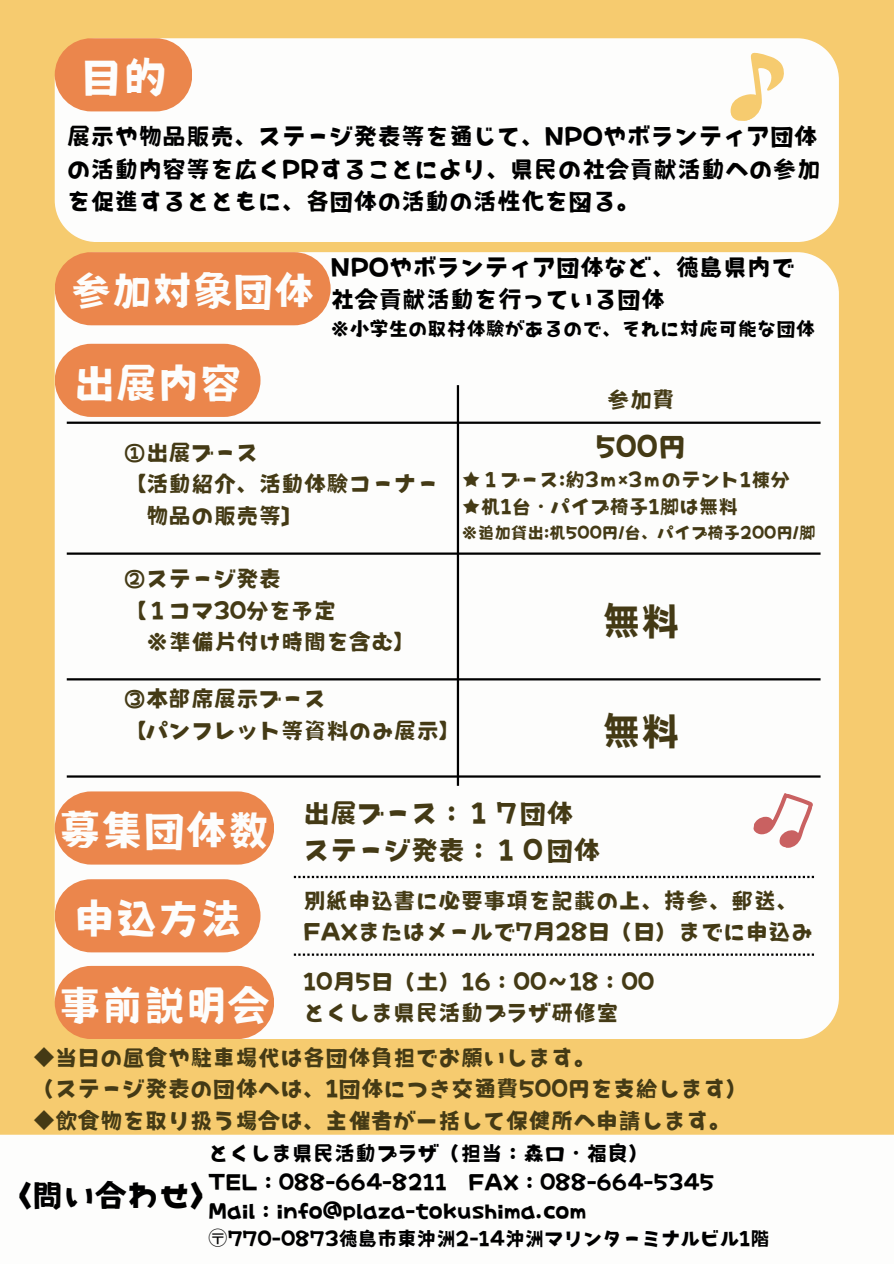
<style>
.page{position:relative;width:894px;height:1264px;background:#fff}
.page>*{position:absolute;margin:0;border:0;box-sizing:border-box;transform-origin:0 0}
.t1{font:43.5px "Otenba Gothic TTF";color:#fdfdfc}
.t2{font:42px "Otenba Gothic TTF";color:#fdfdfc}
.t3{font:40.5px "Otenba Gothic TTF";color:#fdfdfc}
.t4{font:39px "Otenba Gothic TTF";color:#443a15}
.t5{font:31.65px "Otenba Gothic TTF";color:#000}
.t6{font:28.5px "Otenba Gothic TTF";color:#443a15}
.t7{font:27px/37.2px "Otenba Gothic TTF";color:#443a15}
.t8{font:23.85px/32.7px "Otenba Gothic TTF";color:#000;text-align:justify}
.t9{font:22.5px/31.5px "Otenba Gothic TTF";color:#443a15}
.t10{font:21px "Otenba Gothic TTF";color:#000}
.t11{font:19.5px "Otenba Gothic TTF";color:#443a15}
.t12{font:19.5px "Otenba Gothic TTF";color:#000}
.t13{font:19.35px "Otenba Gothic TTF";color:#000}
.t14{font:16.5px "Otenba Gothic TTF";color:#443a15}
.s1{font-family:"Noto Sans CJ Ksc"}
</style>
<div class="page">
<div style="left:0;top:0;width:893px;height:1263px;background:#f6cb6f"></div>
<div style="left:55px;top:38px;width:783px;height:204px;background:#fdfdfc"></div>
<div style="left:55px;top:252px;width:783px;height:787px;background:#fdfdfc"></div>
<div style="left:55px;top:38px;width:137px;height:73px;background:#eb864c;border-radius:37px"></div>
<div style="left:55px;top:252px;width:275px;height:73px;background:#eb864c;border-radius:37px"></div>
<div style="left:55px;top:344px;width:205px;height:73px;background:#eb864c;border-radius:37px"></div>
<hr style="left:67px;top:421px;width:753px;height:3px;background:#000">
<hr style="left:67px;top:552px;width:753px;height:2px;background:#000">
<hr style="left:67px;top:678px;width:753px;height:2px;background:#000">
<hr style="left:67px;top:775px;width:753px;height:2px;background:#000">
<hr style="left:456px;top:385px;width:3px;height:400px;background:#000">
<div style="left:55px;top:791px;width:219px;height:73px;background:#eb864c;border-radius:37px"></div>
<div style="left:55px;top:879px;width:205px;height:73px;background:#eb864c;border-radius:37px"></div>
<div style="left:55px;top:965px;width:219px;height:74px;background:#eb864c;border-radius:37px"></div>
<svg style="left:294px;top:875px;width:519px;height:3px;background:#a1a1a1"></svg>
<svg style="left:294px;top:953px;width:519px;height:2px"></svg>
<div style="left:0;top:1134px;width:893px;height:129px;background:#fdfdfc"></div>
<svg style="left:712px;top:44px;width:85px;height:82px"></svg>
<svg style="left:750px;top:788px;width:64px;height:63px;background:#f1d9d8"></svg>
<h1 class="t1" style="left:80px;top:49px;width:89px">目的</h1>
<p class="t8" style="left:67px;top:118px;width:755px">展示や物品販売、ステージ発表等を通じて、NPOやボランティア団体の活動内容等を広くPRすることにより、県民の社会貢献活動への参加を促進するとともに、各団体の活動の活性化を図る。</p>
<p class="t3" style="left:71px;top:263px;width:245px">参加対象団体</p>
<h5 class="t2" style="left:73px;top:354px;width:170px">出展内容</h5>
<h1 class="t8" style="left:330px;top:249px;width:466px">NPOやボランティア団体など、徳島県内で</h1>
<h6 class="t8" style="left:330px;top:281px;width:336px">社会貢献活動を行っている団体</h6>
<p class="t13" style="left:330px;top:316px;width:486px">※小学生の取材体験があるので、それに対応可能な団体</p>
<p class="t9" style="left:607px;top:382px;width:69px">参加費</p>
<p class="t9" style="left:123px;top:435px;width:137px">①出展ブース</p>
<p class="t9" style="left:123px;top:466px;width:317px">【活動紹介、活動体験コーナー</p>
<p class="t9" style="left:146px;top:498px;width:159px">物品の販売等〕</p>
<p class="t9" style="left:123px;top:561px;width:159px">②ステージ発表</p>
<p class="t9" style="left:123px;top:593px;width:214px">【１コマ30分を予定</p>
<p class="t9" style="left:146px;top:624px;width:272px">※準備片付け時間を含む】</p>
<h6 class="t9" style="left:123px;top:681px;width:339px">③本部席展示ブース<br>【パンフレット等資料のみ展示】</h6>
<h6 class="t6" style="left:595px;top:427px;width:92px">500円</h6>
<h2 class="t11" style="left:461px;top:466px;width:330px">★１ブース:約3ｍ×3ｍのテント1棟分</h2>
<h6 class="t11" style="left:461px;top:493px;width:278px">★机1台・パイプ椅子1脚は無料</h6>
<h2 class="t14" style="left:461px;top:521px;width:355px">※追加貸出:机500円/台、パイプ椅子200円/脚</h2>
<h1 class="t4" style="left:601px;top:594px;width:80px">無料</h1>
<h4 class="t4" style="left:601px;top:704px;width:80px">無料</h4>
<p class="t7" style="left:303px;top:792px;width:299px">出展ブース：１７団体ステージ発表：１０団体</p>
<h1 class="t9" style="left:303px;top:883px;width:511px">別紙申込書に必要事項を記載の上、持参、郵送、<br>FAXまたはメールで7月28日（日）までに申込み</h1>
<h5 class="t9" style="left:303px;top:964px;width:353px">10月5日（土）16：00～18：00とくしま県民活動プラザ研修室</h5>
<h1 class="t9" style="left:32px;top:1040px;width:717px">◆当日の昼食や駐車場代は各団体負担でお願いします。<br>（ステージ発表の団体へは、1団体につき交通費500円を支給します）</h1>
<h1 class="t9" style="left:32px;top:1103px;width:700px">◆飲食物を取り扱う場合は、主催者が一括して保健所へ申請します。</h1>
<h6 class="t10" style="left:208px;top:1138px;width:442px">とくしま県民活動プラザ（担当：森口・福良）</h6>
<h6 class="t10" style="left:208px;top:1167px;width:507px">TEL：088-664-8211 FAX：088-664-5345</h6>
<p class="t10" style="left:208px;top:1197px;width:379px">Mail：info@plaza-tokushima.com</p>
<p class="t12" style="left:208px;top:1225px;width:563px"><span class="s1">〶</span>770-0873徳島市東沖洲2-14沖洲マリンターミナルビル1階</p>
<h1 class="t2" style="left:59px;top:802px;width:212px">募集団体数</h1>
<p class="t2" style="left:73px;top:890px;width:170px">申込方法</p>
<p class="t2" style="left:59px;top:976px;width:212px">事前説明会</p>
<p class="t5" style="left:0;top:1174px;width:223px">〈問い合わせ〉</p>
</div>
